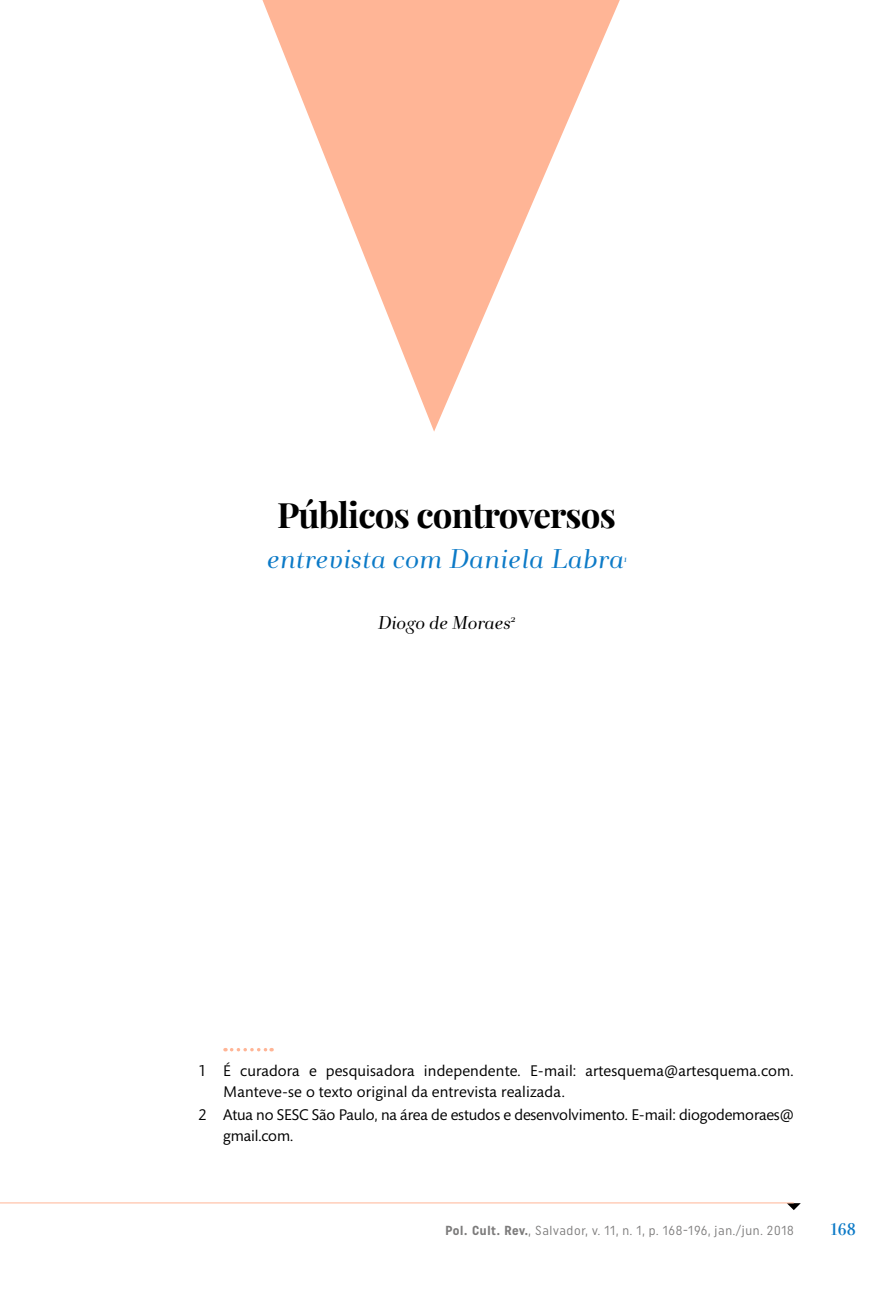
<style>
.page{position:relative;width:893px;height:1290px;background:#fff}
.page>*{position:absolute;margin:0;border:0;box-sizing:border-box;transform-origin:0 0}
.t1{font:700 35px "Playfair Display";letter-spacing:-.025em;color:#000}
.t2{font:italic 28px "Andrade";color:#0c7ac7}
.t3{font:italic 19.25px "Andrade";letter-spacing:-.015em;color:#000}
.t4{font:700 17.5px "Andrade Pro";color:#0c7ac7}
.t5{font:15.75px/21px "Mundo Sans Std";letter-spacing:.01em;color:#000}
.t6{font:15.75px/21px "Mundo Sans Std";letter-spacing:-.01em;color:#000}
.t7{font:13.12px "Uniform Condensed";letter-spacing:.05em;color:#7c7b7b}
.t8{font:italic 10.15px "Andrade";color:#0c7ac7}
.s1{font-weight:700}
</style>
<div class="page">
<svg style="left:262px;top:0;width:358px;height:432px"></svg>
<svg style="left:787px;top:1203px;width:14px;height:7px"></svg>
<hr style="left:0;top:1202px;width:794px;height:1px;background:#ffb596">
<svg style="left:232px;top:1048px;width:40px;height:3px"></svg>
<h1 class="t1" style="left:277px;top:493px;width:340px">Públicos controversos</h1>
<h2 class="t2" style="left:266px;top:543px;width:359px">entrevista com Daniela Labra</h2>
<p class="t8" style="left:623px;top:553px;width:5px">1</p>
<p class="t3" style="left:377px;top:612px;width:140px">Diogo de Moraes<sup>2</sup></p>
<p class="t5" style="left:223px;top:1060px;width:572px;text-indent:-25px">1 É curadora e pesquisadora independente. E-mail: artesquema@artesquema.com.<br>Manteve-se o texto original da entrevista realizada.</p>
<p class="t6" style="left:223px;top:1105px;width:572px;text-indent:-25px">2 Atua no SESC São Paulo, na área de estudos e desenvolvimento. E-mail: diogodemoraes@ gmail.com.</p>
<p class="t7" style="left:445px;top:1223px;width:350px"><span class="s1">Pol. Cult. Rev.</span>, Salvador, v. 11, n. 1, p. 168-196, jan./jun. 2018</p>
<p class="t4" style="left:830px;top:1218px;width:27px">168</p>
</div>
